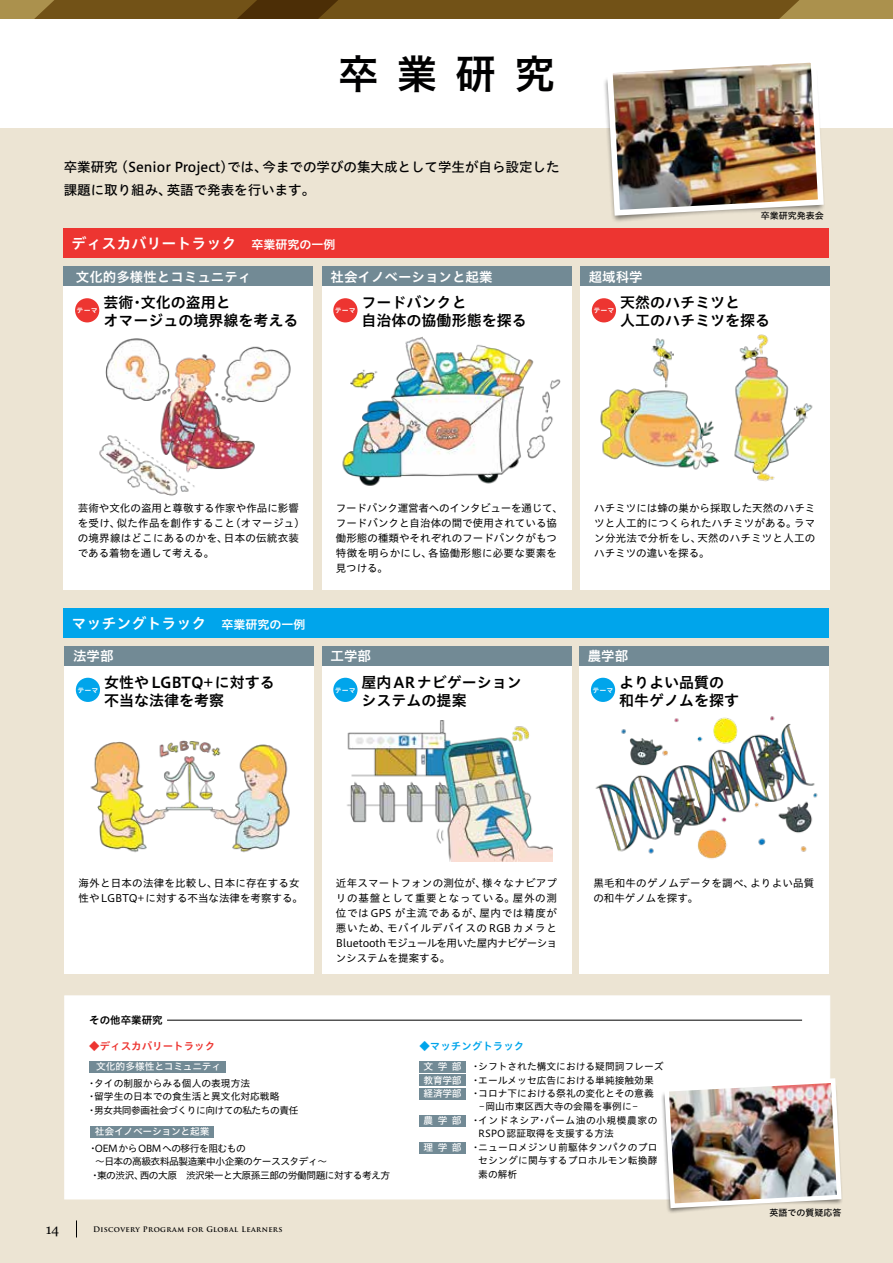
<style>
.page{position:relative;width:893px;height:1263px;background:#ece4d3}
.page>*{position:absolute;margin:0;border:0;box-sizing:border-box;transform-origin:0 0}
.t1{font:40.5px "Hiragino UD Sans Std W6";color:#000001}
.t2{font:15px/18px "Hiragino UD Sans Std W6";color:#000001}
.t3{font:15px "Hiragino UD Sans Std W6";color:#fff}
.t4{font:13.5px/22.5px "Hiragino UD Sans Std W5";color:#000001}
.t5{font:13.5px "Hiragino UD Sans Std W6";color:#fff}
.t6{font:13.5px "Georgia";color:#000001}
.t7{font:10.5px/15px "Hiragino UD Sans Std W4";letter-spacing:.005em;color:#000001;text-align:justify}
.t8{font:10.5px/15px "Hiragino UD Sans Std W4";letter-spacing:.025em;color:#000001}
.t9{font:10.5px "Hiragino UD Sans Std W6";color:#ed3531}
.t10{font:10.5px "Hiragino UD Sans Std W6";color:#00a5eb}
.t11{font:10.5px "Hiragino UD Sans Std W6";color:#000001}
.t12{font:9.75px/13.5px "Hiragino UD Sans Std W4";color:#000001}
.t13{font:9.75px "Hiragino UD Sans Std W4";letter-spacing:-.05em;color:#000001}
.t14{font:9.75px/12.8px "Hiragino UD Sans Std W4";letter-spacing:.055em;color:#000001}
.t15{font:9.75px "Hiragino UD Sans Std W5";letter-spacing:-.03em;color:#fff}
.t16{font:9px "Hiragino UD Sans Std W5";color:#000001}
.t17{font:700 7.5px "Trajan Pro";letter-spacing:.05em;color:#000001}
.t18{font:7.05px "Hiragino UD Sans Std W6";color:#fff}
.s1{font-size:12px}
.s2{font-family:"Hiragino UD Sans Std W5";color:#fff}
</style>
<div class="page">
<div style="left:0;top:0;width:893px;height:19px;background:#ab914d"></div>
<svg style="left:34px;top:0;width:765px;height:19px;background:#6f4f16"></svg>
<div style="left:0;top:19px;width:893px;height:109px;background:#fff"></div>
<div style="left:65px;top:996px;width:765px;height:203px;background:#fff"></div>
<div style="left:64px;top:267px;width:249px;height:323px;background:#fff"></div>
<div style="left:65px;top:646px;width:249px;height:328px;background:#fff"></div>
<div style="left:580px;top:267px;width:249px;height:323px;background:#fff"></div>
<div style="left:579px;top:646px;width:249px;height:328px;background:#fff"></div>
<div style="left:322px;top:267px;width:249px;height:323px;background:#fff"></div>
<div style="left:322px;top:646px;width:249px;height:328px;background:#fff"></div>
<div style="left:63px;top:229px;width:765px;height:29px;background:#ed3531"></div>
<div style="left:63px;top:608px;width:765px;height:30px;background:#00a5eb"></div>
<div style="left:64px;top:267px;width:249px;height:19px;background:#728a95"></div>
<div style="left:65px;top:646px;width:249px;height:19px;background:#728a95"></div>
<div style="left:322px;top:267px;width:249px;height:19px;background:#728a95"></div>
<div style="left:322px;top:646px;width:249px;height:19px;background:#728a95"></div>
<div style="left:580px;top:267px;width:249px;height:19px;background:#728a95"></div>
<div style="left:579px;top:646px;width:249px;height:19px;background:#728a95"></div>
<div style="left:419px;top:1061px;width:47px;height:11px;background:#728a95"></div>
<div style="left:419px;top:1074px;width:47px;height:11px;background:#728a95"></div>
<div style="left:419px;top:1088px;width:47px;height:11px;background:#728a95"></div>
<div style="left:419px;top:1115px;width:47px;height:11px;background:#728a95"></div>
<div style="left:419px;top:1142px;width:47px;height:11px;background:#728a95"></div>
<hr style="left:167px;top:1020px;width:635px;height:1px;background:#000001">
<div style="left:75px;top:298px;width:24px;height:24px;background:#ed3531;border-radius:50%"></div>
<div style="left:76px;top:678px;width:24px;height:24px;background:#00a5eb;border-radius:50%"></div>
<div style="left:333px;top:298px;width:24px;height:24px;background:#ed3531;border-radius:50%"></div>
<div style="left:333px;top:678px;width:24px;height:24px;background:#00a5eb;border-radius:50%"></div>
<div style="left:592px;top:298px;width:24px;height:24px;background:#ed3531;border-radius:50%"></div>
<div style="left:591px;top:678px;width:24px;height:24px;background:#00a5eb;border-radius:50%"></div>
<div style="left:661px;top:1083px;width:182px;height:131px;background:#000001;opacity:.5"></div>
<img style="left:662px;top:1076px;width:181px;height:134px">
<div style="left:603px;top:67px;width:222px;height:156px;background:#000001;opacity:.5"></div>
<img style="left:604px;top:62px;width:221px;height:157px">
<img style="left:99px;top:338px;width:192px;height:158px">
<img style="left:64px;top:687px;width:271px;height:201px">
<img style="left:342px;top:336px;width:219px;height:150px">
<img style="left:347px;top:721px;width:206px;height:140px">
<img style="left:600px;top:334px;width:213px;height:148px">
<img style="left:595px;top:716px;width:223px;height:143px">
<div style="left:89px;top:1061px;width:136px;height:11px;background:#728a95"></div>
<div style="left:91px;top:1126px;width:123px;height:11px;background:#728a95"></div>
<svg style="left:76px;top:1220px;width:1px;height:17px"></svg>
<h1 class="t1" style="left:338px;top:42px;width:218px">卒業研究</h1>
<p class="t4" style="left:64px;top:155px;width:497px">卒業研究 （Senior Project）では、今までの学びの集大成として学生が自ら設定した課題に取り組み、英語で発表を行います。</p>
<p class="t16" style="left:761px;top:209px;width:64px">卒業研究発表会</p>
<h2 class="t3" style="left:72px;top:232px;width:266px">ディスカバリートラック　<span class="s1">卒業研究の一例</span></h2>
<p class="t5" style="left:76px;top:266px;width:177px">文化的多様性とコミュニティ</p>
<p class="t5" style="left:330px;top:266px;width:164px">社会イノベーションと起業</p>
<p class="t5" style="left:589px;top:266px;width:55px">超域科学</p>
<h2 class="t2" style="left:103px;top:293px;width:196px">芸術・文化の盗用と<br>オマージュの境界線を考える</h2>
<p class="t18" style="left:77px;top:305px;width:23px">テーマ</p>
<p class="t18" style="left:335px;top:305px;width:23px">テーマ</p>
<h2 class="t2" style="left:362px;top:293px;width:166px">フードバンクと<br>自治体の協働形態を探る</h2>
<h2 class="t2" style="left:620px;top:293px;width:151px">天然のハチミツと<br>人工のハチミツを探る</h2>
<p class="t18" style="left:593px;top:305px;width:23px">テーマ</p>
<p class="t7" style="left:336px;top:500px;width:229px;text-align:left">フードバンク運営者へのインタビューを通じて、フードバンクと自治体の間で使用されている協働形態の種類やそれぞれのフードバンクがもつ特徴を明らかにし、各協働形態に必要な要素を見つける。</p>
<p class="t8" style="left:78px;top:500px;width:229px">芸術や文化の盗用と尊敬する作家や作品に影響を受け、似た作品を創作すること（オマージュ）の境界線はどこにあるのかを、日本の伝統衣装である着物を通して考える。</p>
<p class="t7" style="left:594px;top:500px;width:223px">ハチミツには蜂の巣から採取した天然のハチミツと人工的につくられたハチミツがある。ラマン分光法で分析をし、天然のハチミツと人工のハチミツの違いを探る。</p>
<h2 class="t3" style="left:72px;top:611px;width:236px">マッチングトラック　<span class="s1">卒業研究の一例</span></h2>
<p class="t5" style="left:73px;top:646px;width:42px">法学部</p>
<p class="t5" style="left:330px;top:646px;width:42px">工学部</p>
<p class="t5" style="left:588px;top:646px;width:42px">農学部</p>
<h2 class="t2" style="left:104px;top:672px;width:172px">女性やLGBTQ+に対する不当な法律を考察</h2>
<p class="t18" style="left:77px;top:684px;width:23px">テーマ</p>
<h2 class="t2" style="left:362px;top:672px;width:162px">屋内ARナビゲーションシステムの提案</h2>
<p class="t18" style="left:335px;top:684px;width:23px">テーマ</p>
<h2 class="t2" style="left:619px;top:672px;width:121px">よりよい品質の和牛ゲノムを探す</h2>
<p class="t18" style="left:592px;top:684px;width:23px">テーマ</p>
<p class="t8" style="left:79px;top:875px;width:226px">海外と日本の法律を比較し、日本に存在する女性やLGBTQ+に対する不当な法律を考察する。</p>
<p class="t11" style="left:89px;top:1012px;width:75px">その他卒業研究</p>
<p class="t7" style="left:336px;top:875px;width:223px">近年スマートフォンの測位が、様々なナビアプリの基盤として重要となっている。屋外の測位ではGPS が主流であるが、屋内では精度が悪いため、モバイルデバイスのRGBカメラとBluetoothモジュールを用いた屋内ナビゲーションシステムを提案する。</p>
<p class="t8" style="left:593px;top:875px;width:223px">黒毛和牛のゲノムデータを調べ、よりよい品質の和牛ゲノムを探す。</p>
<p class="t9" style="left:89px;top:1038px;width:127px">◆ディスカバリートラック</p>
<p class="t10" style="left:419px;top:1038px;width:106px">◆マッチングトラック</p>
<p class="t15" style="left:96px;top:1059px;width:126px">文化的多様性とコミュニティ</p>
<p class="t12" style="left:424px;top:1059px;width:241px"><span class="s2">文学部</span> ・シフトされた構文における疑問詞フレーズ</p>
<p class="t12" style="left:424px;top:1073px;width:232px"><span class="s2">教育学部</span> ・エールメッセ広告における単純接触効果</p>
<p class="t12" style="left:424px;top:1086px;width:232px"><span class="s2">経済学部</span> ・コロナ下における祭礼の変化とその意義</p>
<p class="t12" style="left:479px;top:1099px;width:160px">-岡山市東区西大寺の会陽を事例に-</p>
<p class="t14" style="left:478px;top:1114px;width:181px;text-indent:-55px"><span class="s2">農学部</span> ・インドネシア・パーム油の小規模農家の<br>RSPO認証取得を支援する方法</p>
<p class="t12" style="left:478px;top:1140px;width:181px;text-align:justify;text-indent:-55px"><span class="s2">理学部</span> ・ニューロメジンU前駆体タンパクのプロセシングに関与するプロホルモン転換酵素の解析</p>
<p class="t12" style="left:87px;top:1076px;width:213px">・タイの制服からみる個人の表現方法　<br>・留学生の日本での食生活と異文化対応戦略<br>・男女共同参画社会づくりに向けての私たちの責任</p>
<p class="t13" style="left:88px;top:1141px;width:159px">・OEMからOBMへの移行を阻むもの</p>
<p class="t13" style="left:95px;top:1154px;width:234px">〜日本の高級衣料品製造業中小企業のケーススタディ〜</p>
<p class="t13" style="left:90px;top:1168px;width:302px">・東の渋沢、西の大原　渋沢栄一と大原孫三郎の労働問題に対する考え方</p>
<p class="t15" style="left:95px;top:1124px;width:116px">社会イノベーションと起業</p>
<p class="t6" style="left:46px;top:1219px;width:15px">14</p>
<p class="t17" style="left:93px;top:1224px;width:191px">Discovery Program for Global Learners</p>
<p class="t16" style="left:770px;top:1206px;width:73px">英語での質疑応答</p>
</div>
